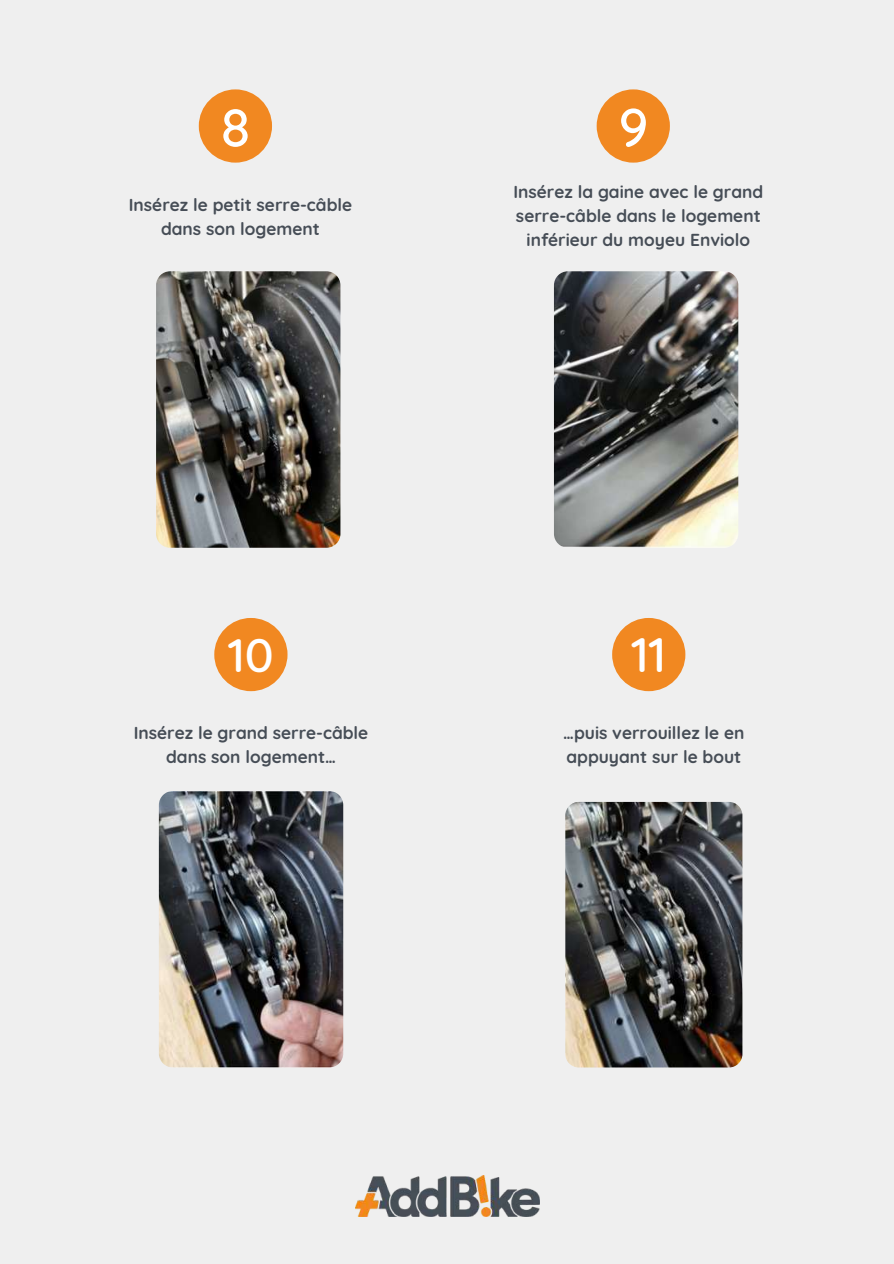
<style>
.page{position:relative;width:894px;height:1264px;background:#fff}
.page>*{position:absolute;margin:0;border:0;box-sizing:border-box;transform-origin:0 0}
.t1{font:500 53.7px "Quicksand";color:#fff}
.t2{font:500 49.2px "Quicksand";color:#fff}
.t3{font:500 47.7px "Quicksand";color:#fff}
.t4{font:700 17.25px/24px "Quicksand";color:#464d56;text-align:center}
</style>
<div class="page">
<div style="left:0;top:0;width:893px;height:1263px;background:#efefef"></div>
<div style="left:199px;top:89px;width:73px;height:74px;background:#f18821;border-radius:50%"></div>
<img style="left:156px;top:271px;width:184px;height:276px;border-radius:14px">
<div style="left:596px;top:89px;width:73px;height:74px;background:#f18821;border-radius:50%"></div>
<img style="left:553px;top:271px;width:185px;height:276px;border-radius:14px">
<div style="left:214px;top:618px;width:73px;height:73px;background:#f18821;border-radius:50%"></div>
<img style="left:159px;top:791px;width:184px;height:276px;border-radius:14px">
<div style="left:612px;top:618px;width:73px;height:73px;background:#f18821;border-radius:50%"></div>
<img style="left:565px;top:802px;width:177px;height:265px;border-radius:13px">
<img style="left:355px;top:1175px;width:184px;height:41px">
<h1 class="t1" style="left:220px;top:93px;width:33px">8</h1>
<p class="t4" style="left:129px;top:192px;width:225px">Insérez le petit serre-câble dans son logement</p>
<h1 class="t1" style="left:618px;top:93px;width:31px">9</h1>
<p class="t4" style="left:513px;top:179px;width:251px">Insérez la gaine avec le grand serre-câble dans le logement inférieur du moyeu Enviolo</p>
<h3 class="t3" style="left:228px;top:624px;width:47px">10</h3>
<p class="t4" style="left:134px;top:720px;width:236px">Insérez le grand serre-câble dans son logement…</p>
<h2 class="t2" style="left:631px;top:623px;width:36px">11</h2>
<p class="t4" style="left:563px;top:720px;width:183px;text-align:left">…puis verrouillez le en appuyant sur le bout</p>
</div>
